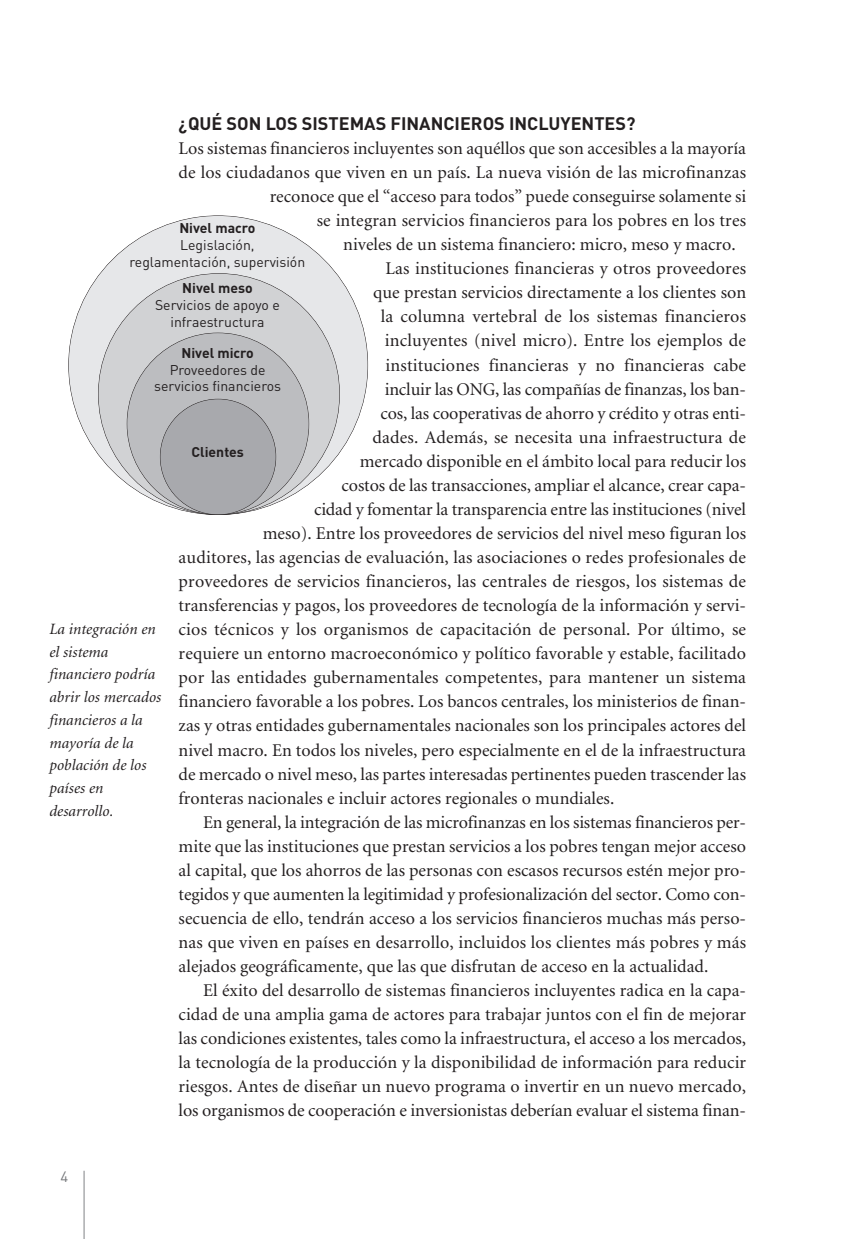
<style>
.page{position:relative;width:867px;height:1239px;background:#fff}
.page>*{position:absolute;margin:0;border:0;box-sizing:border-box;transform-origin:0 0}
.t1{font:17.85px "Minion";color:#231f20}
.t2{font:700 17.85px "DIN";color:#231f20}
.t3{font:italic 15.75px/22.8px "Minion";letter-spacing:.005em;color:#231f20}
.t4{font:14.88px "DIN";color:#76787b}
.t5{font:14px/16.8px "DIN";color:#231f20;text-align:center}
.t6{font:700 14px "DIN";color:#231f20}
</style>
<div class="page">
<svg style="left:68px;top:215px;width:301px;height:1024px"></svg>
<p class="t2" style="left:178px;top:117px;width:458px">¿QUÉ SON LOS SISTEMAS FINANCIEROS INCLUYENTES?</p>
<p class="t1" style="left:178px;top:141px;width:568px">Los sistemas financieros incluyentes son aquéllos que son accesibles a la mayoría</p>
<p class="t1" style="left:178px;top:165px;width:568px">de los ciudadanos que viven en un país. La nueva visión de las microfinanzas</p>
<p class="t1" style="left:270px;top:189px;width:477px">reconoce que el “acceso para todos” puede conseguirse solamente si</p>
<p class="t1" style="left:317px;top:213px;width:431px">se integran servicios financieros para los pobres en los tres</p>
<p class="t1" style="left:343px;top:238px;width:394px">niveles de un sistema financiero: micro, meso y macro.</p>
<p class="t1" style="left:385px;top:262px;width:362px">Las instituciones financieras y otros proveedores</p>
<p class="t1" style="left:373px;top:286px;width:374px">que prestan servicios directamente a los clientes son</p>
<p class="t1" style="left:381px;top:310px;width:366px">la columna vertebral de los sistemas financieros</p>
<p class="t1" style="left:385px;top:334px;width:362px">incluyentes (nivel micro). Entre los ejemplos de</p>
<p class="t1" style="left:385px;top:358px;width:362px">instituciones financieras y no financieras cabe</p>
<p class="t1" style="left:384px;top:382px;width:363px">incluir las ONG, las compañías de finanzas, los ban-</p>
<p class="t1" style="left:380px;top:406px;width:367px">cos, las cooperativas de ahorro y crédito y otras enti-</p>
<p class="t1" style="left:372px;top:430px;width:375px">dades. Además, se necesita una infraestructura de</p>
<p class="t1" style="left:360px;top:454px;width:387px">mercado disponible en el ámbito local para reducir los</p>
<p class="t1" style="left:341px;top:478px;width:406px">costos de las transacciones, ampliar el alcance, crear capa-</p>
<p class="t1" style="left:314px;top:502px;width:433px">cidad y fomentar la transparencia entre las instituciones (nivel</p>
<p class="t1" style="left:263px;top:526px;width:484px">meso). Entre los proveedores de servicios del nivel meso figuran los</p>
<p class="t1" style="left:179px;top:550px;width:568px">auditores, las agencias de evaluación, las asociaciones o redes profesionales de</p>
<p class="t1" style="left:179px;top:574px;width:569px">proveedores de servicios financieros, las centrales de riesgos, los sistemas de</p>
<p class="t1" style="left:179px;top:598px;width:569px">transferencias y pagos, los proveedores de tecnología de la información y servi-</p>
<p class="t1" style="left:179px;top:623px;width:568px">cios técnicos y los organismos de capacitación de personal. Por último, se</p>
<p class="t1" style="left:179px;top:647px;width:568px">requiere un entorno macroeconómico y político favorable y estable, facilitado</p>
<p class="t1" style="left:179px;top:671px;width:569px">por las entidades gubernamentales competentes, para mantener un sistema</p>
<p class="t1" style="left:179px;top:695px;width:569px">financiero favorable a los pobres. Los bancos centrales, los ministerios de finan-</p>
<p class="t1" style="left:179px;top:719px;width:569px">zas y otras entidades gubernamentales nacionales son los principales actores del</p>
<p class="t1" style="left:179px;top:743px;width:569px">nivel macro. En todos los niveles, pero especialmente en el de la infraestructura</p>
<p class="t1" style="left:179px;top:767px;width:568px">de mercado o nivel meso, las partes interesadas pertinentes pueden trascender las</p>
<p class="t1" style="left:179px;top:791px;width:437px">fronteras nacionales e incluir actores regionales o mundiales.</p>
<p class="t1" style="left:203px;top:815px;width:544px">En general, la integración de las microfinanzas en los sistemas financieros per-</p>
<p class="t1" style="left:179px;top:839px;width:568px">mite que las instituciones que prestan servicios a los pobres tengan mejor acceso</p>
<p class="t1" style="left:179px;top:863px;width:569px">al capital, que los ahorros de las personas con escasos recursos estén mejor pro-</p>
<p class="t1" style="left:179px;top:887px;width:568px">tegidos y que aumenten la legitimidad y profesionalización del sector. Como con-</p>
<p class="t1" style="left:179px;top:911px;width:569px">secuencia de ello, tendrán acceso a los servicios financieros muchas más perso-</p>
<p class="t1" style="left:179px;top:935px;width:569px">nas que viven en países en desarrollo, incluidos los clientes más pobres y más</p>
<p class="t1" style="left:179px;top:959px;width:531px">alejados geográficamente, que las que disfrutan de acceso en la actualidad.</p>
<p class="t1" style="left:203px;top:984px;width:544px">El éxito del desarrollo de sistemas financieros incluyentes radica en la capa-</p>
<p class="t1" style="left:179px;top:1008px;width:569px">cidad de una amplia gama de actores para trabajar juntos con el fin de mejorar</p>
<p class="t1" style="left:179px;top:1032px;width:568px">las condiciones existentes, tales como la infraestructura, el acceso a los mercados,</p>
<p class="t1" style="left:179px;top:1056px;width:569px">la tecnología de la producción y la disponibilidad de información para reducir</p>
<p class="t1" style="left:179px;top:1080px;width:569px">riesgos. Antes de diseñar un nuevo programa o invertir en un nuevo mercado,</p>
<p class="t1" style="left:179px;top:1104px;width:568px">los organismos de cooperación e inversionistas deberían evaluar el sistema finan-</p>
<p class="t6" style="left:179px;top:223px;width:78px">Nivel macro</p>
<p class="t5" style="left:129px;top:238px;width:177px">Legislación, reglamentación, supervisión</p>
<p class="t6" style="left:182px;top:283px;width:72px">Nivel meso</p>
<p class="t5" style="left:155px;top:298px;width:126px">Servicios de apoyo e infraestructura</p>
<p class="t6" style="left:181px;top:348px;width:74px">Nivel micro</p>
<p class="t5" style="left:154px;top:363px;width:128px">Proveedores de servicios financieros</p>
<p class="t6" style="left:191px;top:447px;width:54px">Clientes</p>
<p class="t3" style="left:49px;top:619px;width:113px">La integración en el sistema financiero podría abrir los mercados financieros a la mayoría de la población de los países en desarrollo.</p>
<p class="t4" style="left:60px;top:1172px;width:9px">4</p>
</div>
